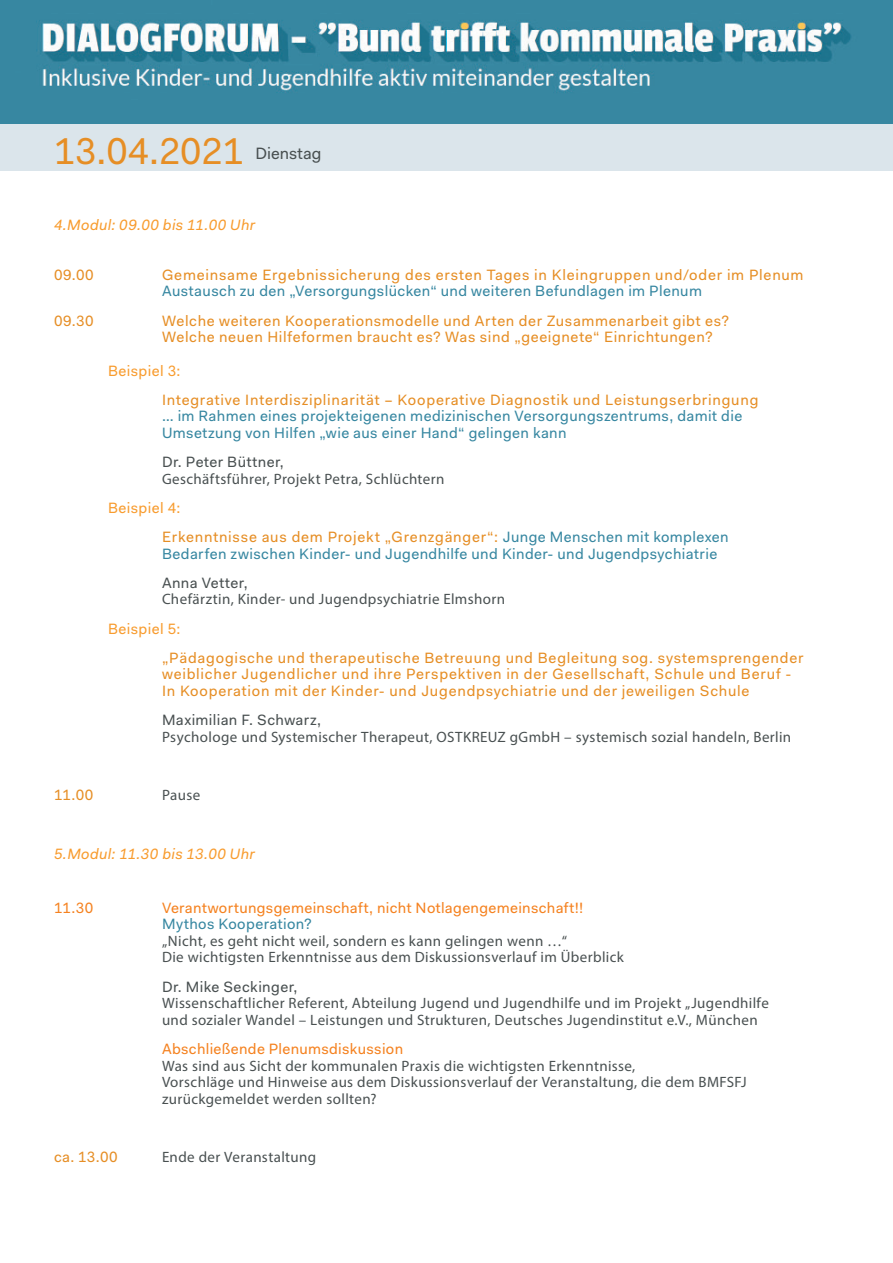
<style>
.page{position:relative;width:893px;height:1263px;background:#fff}
.page>*{position:absolute;margin:0;border:0;box-sizing:border-box;transform-origin:0 0}
.arial_7{font:37.5px "Fakt Pro";color:#e68e25}
.t1{font:16.5px "Fakt Pro";color:#495051}
.t2{font:15px/16.5px "Myriad Pro";letter-spacing:.025em;color:#495051}
.t3{font:15px/16.5px "Fakt Pro";letter-spacing:.05em;color:#e68e25}
.t4{font:15px/16.5px "Fakt Pro";letter-spacing:.03em;color:#3787a1}
.t5{font:italic 15px "Fakt Pro";letter-spacing:.02em;color:#f89c2f}
.t6{font:15px "Fakt Pro";letter-spacing:.025em;color:#f89c2f}
.t7{font:15px "Fakt Pro";color:#f58220}
.s1{color:#3787a1}
.s2{color:#e68e25}
.s3{font-family:"Fakt Pro"}
.s4{font-family:"Fakt Pro";color:#f58220}
.s5{font-family:"Fakt Pro";color:#3787a1}
</style>
<div class="page">
<div style="left:0;top:17px;width:893px;height:154px;background:#dbe5eb"></div>
<img style="left:0;top:0;width:893px;height:123px">
<p class="arial_7" style="left:54px;top:126px;width:192px">13.04.2021</p>
<p class="t1" style="left:256px;top:143px;width:67px">Dienstag</p>
<p class="t5" style="left:54px;top:215px;width:203px">4.Modul: 09.00 bis 11.00 Uhr</p>
<p class="t3" style="left:54px;top:266px;width:41px">09.00</p>
<p class="t3" style="left:162px;top:266px;width:643px">Gemeinsame Ergebnissicherung des ersten Tages in Kleingruppen und/oder im Plenum<br><span class="s1">Austausch zu den „Versorgungslücken“ und weiteren Befundlagen im Plenum</span></p>
<p class="t3" style="left:54px;top:312px;width:41px">09.30</p>
<p class="t3" style="left:162px;top:312px;width:568px">Welche weiteren Kooperationsmodelle und Arten der Zusammenarbeit gibt es?<br>Welche neuen Hilfeformen braucht es? Was sind „geeignete“ Einrichtungen?</p>
<p class="t6" style="left:108px;top:360px;width:74px">Beispiel 3:</p>
<p class="t4" style="left:162px;top:391px;width:598px"><span class="s2">Integrative Interdisziplinarität – Kooperative Diagnostik und Leistungserbringung </span>… im Rahmen eines projekteigenen medizinischen Versorgungszentrums, damit die<br>Umsetzung von Hilfen „wie aus einer Hand“ gelingen kann</p>
<p class="t2" style="left:162px;top:454px;width:284px"><span class="s3">Dr. Peter Büttner,<br></span>Geschäftsführer, Projekt Petra, Schlüchtern</p>
<p class="t6" style="left:108px;top:498px;width:74px">Beispiel 4:</p>
<p class="t4" style="left:162px;top:529px;width:568px"><span class="s2">Erkenntnisse aus dem Projekt „Grenzgänger“:</span> Junge Menschen mit komplexen<br>Bedarfen zwischen Kinder- und Jugendhilfe und Kinder- und Jugendpsychiatrie</p>
<p class="t2" style="left:162px;top:574px;width:345px"><span class="s3">Anna Vetter,<br></span>Chefärztin, Kinder- und Jugendpsychiatrie Elmshorn</p>
<p class="t6" style="left:108px;top:618px;width:74px">Beispiel 5:</p>
<p class="t3" style="left:162px;top:649px;width:643px">„Pädagogische und therapeutische Betreuung und Begleitung sog. systemsprengender weiblicher Jugendlicher und ihre Perspektiven in der Gesellschaft, Schule und Beruf -<br>In Kooperation mit der Kinder- und Jugendpsychiatrie und der jeweiligen Schule</p>
<p class="t2" style="left:162px;top:712px;width:631px"><span class="s3">Maximilian F. Schwarz,<br></span>Psychologe und Systemischer Therapeut, OSTKREUZ gGmbH – systemisch sozial handeln, Berlin</p>
<p class="t3" style="left:54px;top:787px;width:41px">11.00</p>
<p class="t2" style="left:162px;top:787px;width:40px">Pause</p>
<p class="t5" style="left:54px;top:843px;width:202px">5.Modul: 11.30 bis 13.00 Uhr</p>
<p class="t7" style="left:54px;top:898px;width:41px">11.30</p>
<p class="t2" style="left:162px;top:899px;width:463px"><span class="s4">Verantwortungsgemeinschaft, nicht Notlagengemeinschaft!!<br></span><span class="s5">Mythos Kooperation?<br></span>„Nicht, es geht nicht weil, sondern es kann gelingen wenn …“<br>Die wichtigsten Erkenntnisse aus dem Diskussionsverlauf im Überblick</p>
<p class="t2" style="left:162px;top:978px;width:608px"><span class="s3">Dr. Mike Seckinger,<br></span>Wissenschaftlicher Referent, Abteilung Jugend und Jugendhilfe und im Projekt „Jugendhilfe und sozialer Wandel – Leistungen und Strukturen, Deutsches Jugendinstitut e.V., München</p>
<p class="t2" style="left:162px;top:1040px;width:586px"><span class="s4">Abschließende Plenumsdiskussion<br></span>Was sind aus Sicht der kommunalen Praxis die wichtigsten Erkenntnisse,<br>Vorschläge und Hinweise aus dem Diskussionsverlauf der Veranstaltung, die dem BMFSFJ zurückgemeldet werden sollten?</p>
<p class="t3" style="left:54px;top:1148px;width:65px">ca. 13.00</p>
<p class="t2" style="left:162px;top:1148px;width:156px">Ende der Veranstaltung</p>
</div>
